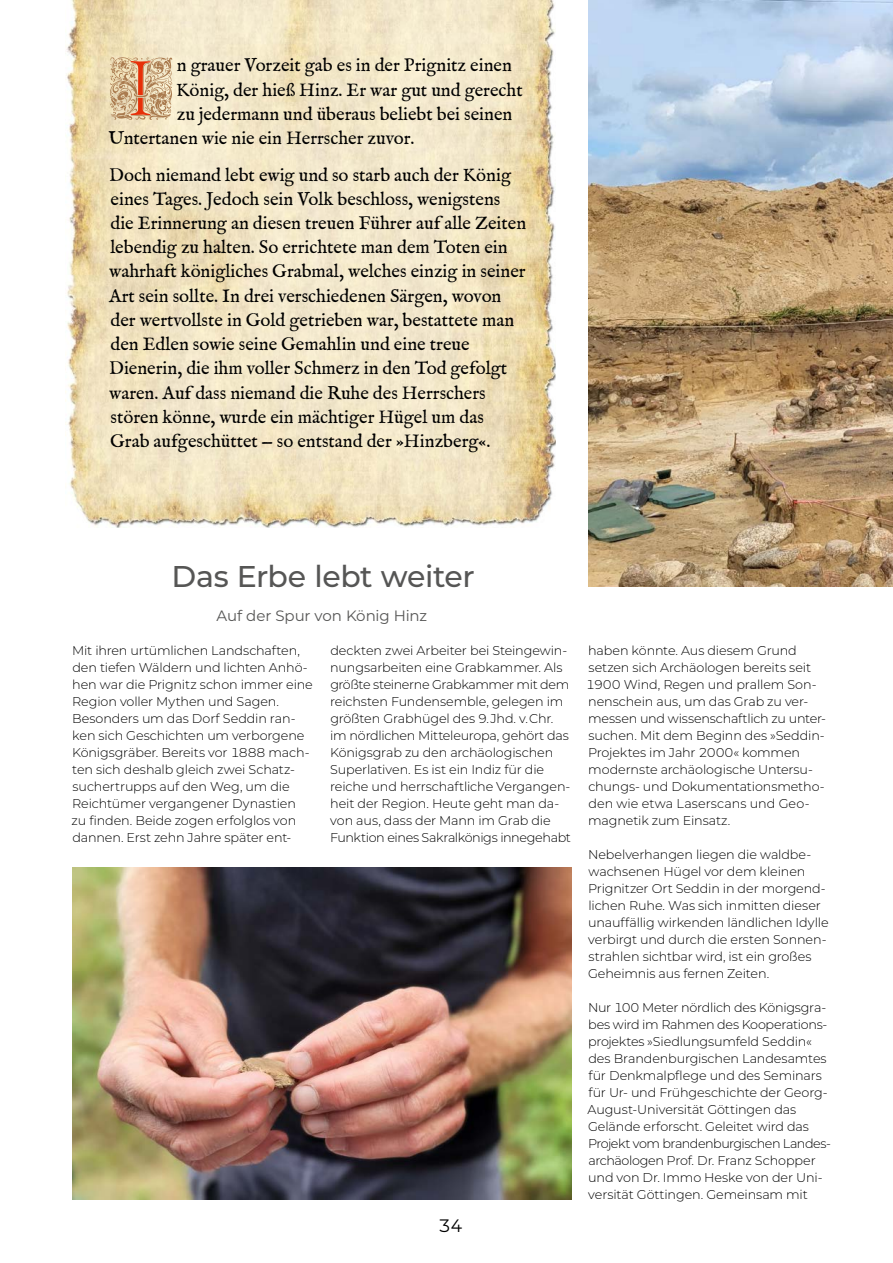
<style>
.page{position:relative;width:893px;height:1263px;background:#fff}
.page>*{position:absolute;margin:0;border:0;box-sizing:border-box;transform-origin:0 0}
.t1{font:500 30px "Montserrat";letter-spacing:-.015em;color:#565655}
.t2{font:18.6px/24.3px "IM FELL English Roman";color:#000}
.t3{font:18px "Montserrat";color:#000}
.t4{font:15px "Montserrat";letter-spacing:-.01em;color:#565655}
.t5{font:300 12.75px/17px "Montserrat";letter-spacing:-.01em;color:#000}
.s1{font-size:16.65px}
</style>
<div class="page">
<img style="left:66px;top:0;width:489px;height:527px">
<svg style="left:110px;top:57px;width:62px;height:63px;background:#d6b08b"></svg>
<img style="left:588px;top:0;width:305px;height:587px">
<img style="left:72px;top:867px;width:499px;height:332px">
<h2 class="t2" style="left:177px;top:54px;width:337px">n grauer Vorzeit gab es in der Prignitz einen</h2>
<h2 class="t2" style="left:176px;top:78px;width:348px">König, der hieß Hinz. Er war gut und gerecht</h2>
<h2 class="t2" style="left:177px;top:102px;width:337px">zu jedermann und überaus beliebt bei seinen</h2>
<h2 class="t2" style="left:109px;top:126px;width:307px">Untertanen wie nie ein Herrscher zuvor.</h2>
<p class="t2" style="left:109px;top:163px;width:419px">Doch niemand lebt ewig und so starb auch der König eines Tages. Jedoch sein Volk beschloss, wenigstens die Erinnerung an diesen treuen Führer auf alle Zeiten lebendig zu halten. So errichtete man dem Toten ein wahrhaft königliches Grabmal, welches einzig in seiner Art sein sollte. In drei verschiedenen Särgen, wovon der wertvollste in Gold getrieben war, bestattete man den Edlen sowie seine Gemahlin und eine treue Dienerin, die ihm voller Schmerz in den Tod gefolgt waren. Auf dass niemand die Ruhe des Herrschers stören könne, wurde ein mächtiger Hügel um das Grab aufgeschüttet <span class="s1">–</span> so entstand der »Hinzberg«.</p>
<h1 class="t1" style="left:172px;top:555px;width:305px">Das Erbe lebt weiter</h1>
<p class="t4" style="left:217px;top:605px;width:212px">Auf der Spur von König Hinz</p>
<p class="t5" style="left:72px;top:641px;width:243px">Mit ihren urtümlichen Landschaften, den tiefen Wäldern und lichten Anhö&shy;hen war die Prignitz schon immer eine Region voller Mythen und Sagen.<br>Besonders um das Dorf Seddin ran&shy;ken sich Geschichten um verborgene Königsgräber. Bereits vor 1888 mach&shy;ten sich deshalb gleich zwei Schatz&shy;suchertrupps auf den Weg, um die Reichtümer vergangener Dynastien zu finden. Beide zogen erfolglos von dannen. Erst zehn Jahre später ent-</p>
<p class="t5" style="left:330px;top:641px;width:242px">deckten zwei Arbeiter bei Steingewin&shy;nungsarbeiten eine Grabkammer. Als größte steinerne Grabkammer mit dem reichsten Fundensemble, gelegen im größten Grabhügel des 9. Jhd. v. Chr. im nördlichen Mitteleuropa, gehört das Königsgrab zu den archäologischen Superlativen. Es ist ein Indiz für die reiche und herrschaftliche Vergangen&shy;heit der Region. Heute geht man da&shy;von aus, dass der Mann im Grab die Funktion eines Sakralkönigs innegehabt</p>
<p class="t5" style="left:586px;top:641px;width:242px">haben könnte. Aus diesem Grund setzen sich Archäologen bereits seit 1900 Wind, Regen und prallem Son&shy;nenschein aus, um das Grab zu ver&shy;messen und wissenschaftlich zu unter&shy;suchen. Mit dem Beginn des »Seddin-Projektes im Jahr 2000« kommen modernste archäologische Untersu&shy;chungs- und Dokumentationsmetho&shy;den wie etwa Laserscans und Geo&shy;magnetik zum Einsatz.</p>
<p class="t5" style="left:588px;top:846px;width:242px">Nebelverhangen liegen die waldbe&shy;wachsenen Hügel vor dem kleinen Prignitzer Ort Seddin in der morgend&shy;lichen Ruhe. Was sich inmitten dieser unauffällig wirkenden ländlichen Idylle verbirgt und durch die ersten Sonnen&shy;strahlen sichtbar wird, ist ein großes Geheimnis aus fernen Zeiten.</p>
<p class="t5" style="left:588px;top:999px;width:243px">Nur 100 Meter nördlich des Königsgra&shy;bes wird im Rahmen des Kooperations&shy;projektes »Siedlungsumfeld Seddin« des Brandenburgischen Landesamtes für Denkmalpflege und des Seminars für Ur- und Frühgeschichte der Georg-August-Universität Göttingen das Gelände erforscht. Geleitet wird das Projekt vom brandenburgischen Landes&shy;archäologen Prof. Dr. Franz Schopper und von Dr. Immo Heske von der Uni&shy;versität Göttingen. Gemeinsam mit</p>
<h3 class="t3" style="left:438px;top:1213px;width:26px">34</h3>
</div>
